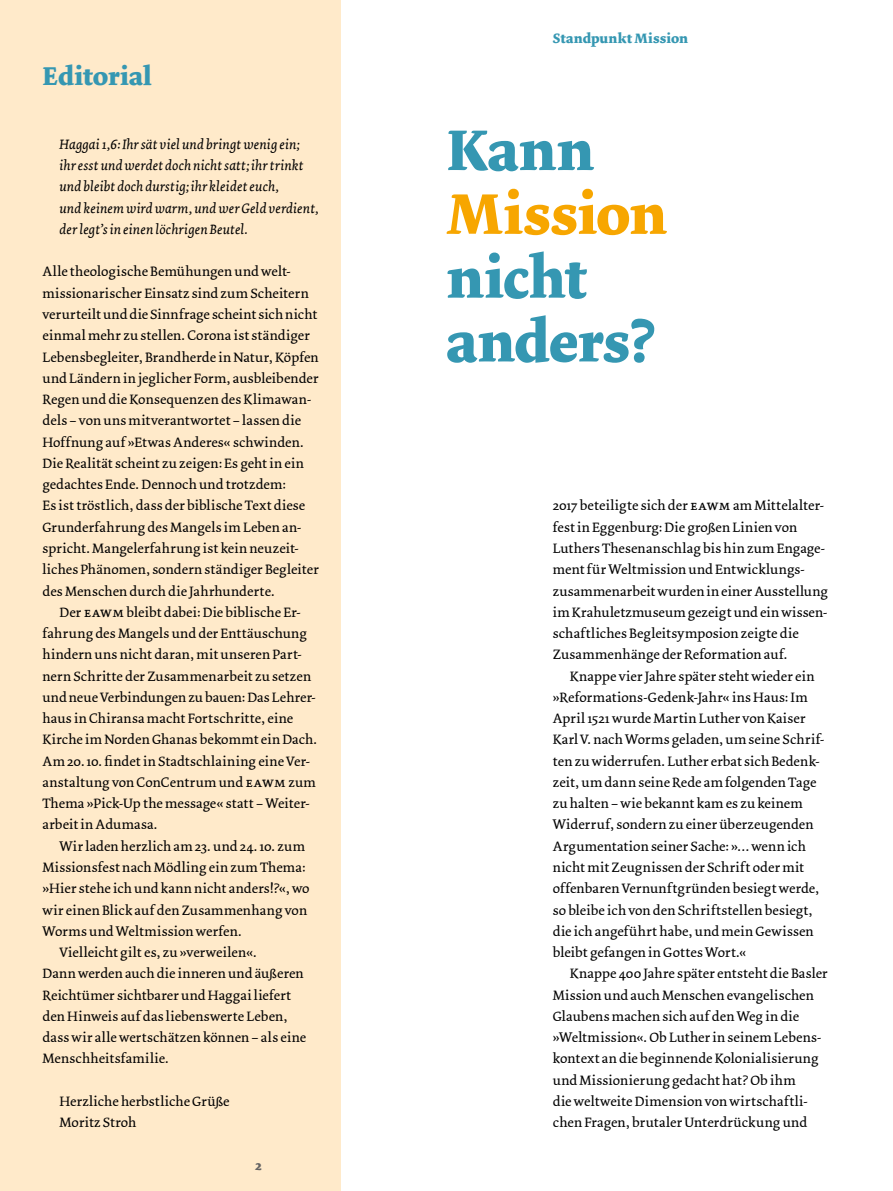
<style>
.page{position:relative;width:893px;height:1191px;background:#fff}
.page>*{position:absolute;margin:0;border:0;box-sizing:border-box;transform-origin:0 0}
.t1{font:700 60px/63.8px "Dolly";letter-spacing:-.005em;color:#3597b2}
.t2{font:700 60px "Dolly";letter-spacing:-.005em;color:#f7a600}
.t3{font:700 27px "Dolly";letter-spacing:.01em;color:#3597b2}
.t4{font:14.25px/21.3px "Dolly";letter-spacing:.01em;color:#000}
.t5{font:italic 14.25px/21.3px "Dolly";letter-spacing:.01em;color:#000}
.t6{font:700 14.25px "Dolly";letter-spacing:.01em;color:#3597b2}
.t7{font:700 14.25px "Dolly";color:#646363}
.s1{font-family:"Dolly Small Caps"}
</style>
<div class="page">
<div style="left:0;top:0;width:340px;height:1191px;background:#ffeaca"></div>
<h2 class="t3" style="left:43px;top:59px;width:111px">Editorial</h2>
<p class="t5" style="left:60px;top:134px;width:261px">Haggai 1,6: Ihr sät viel und bringt wenig ein; ihr esst und werdet doch nicht satt; ihr trinkt und bleibt doch durstig; ihr kleidet euch,<br>und keinem wird warm, und wer Geld verdient, der legt’s in einen löchrigen Beutel.</p>
<p class="t4" style="left:43px;top:261px;width:278px">Alle theologische Bemühungen und welt&shy;missionarischer Einsatz sind zum Scheitern verurteilt und die Sinnfrage scheint sich nicht einmal mehr zu stellen. Corona ist ständiger Lebensbegleiter, Brandherde in Natur, Köpfen und Ländern in jeglicher Form, ausbleibender Regen und die Konsequenzen des Klimawan&shy;dels – von uns mitverantwortet – lassen die Hoffnung auf »Etwas Anderes« schwinden.<br>Die Realität scheint zu zeigen: Es geht in ein gedachtes Ende. Dennoch und trotzdem:<br>Es ist tröstlich, dass der biblische Text diese Grunderfahrung des Mangels im Leben an&shy;spricht. Mangelerfahrung ist kein neuzeit&shy;liches Phänomen, sondern ständiger Begleiter des Menschen durch die Jahrhunderte.</p>
<p class="t4" style="left:43px;top:602px;width:276px;text-indent:17px">Der <span class="s1">eawm</span> bleibt dabei: Die biblische Er&shy;fahrung des Mangels und der Enttäuschung hindern uns nicht daran, mit unseren Part&shy;nern Schritte der Zusammenarbeit zu setzen und neue Verbindungen zu bauen: Das Lehrer&shy;haus in Chiransa macht Fortschritte, eine Kirche im Norden Ghanas bekommt ein Dach.<br>Am 20.10. findet in Stadtschlaining eine Ver&shy;anstaltung von ConCentrum und <span class="s1">eawm</span> zum Thema »Pick-Up the message« statt – Weiter&shy;arbeit in Adumasa.</p>
<p class="t4" style="left:60px;top:835px;width:247px">Wir laden herzlich am 23. und 24.10. zum</p>
<p class="t4" style="left:43px;top:857px;width:264px">Missionsfest nach Mödling ein zum Thema:</p>
<p class="t4" style="left:43px;top:878px;width:269px">»Hier stehe ich und kann nicht anders!?«, wo</p>
<p class="t4" style="left:43px;top:899px;width:266px">wir einen Blick auf den Zusammenhang von</p>
<p class="t4" style="left:43px;top:920px;width:201px">Worms und Weltmission werfen.</p>
<p class="t4" style="left:60px;top:942px;width:199px">Vielleicht gilt es, zu »verweilen«.</p>
<p class="t4" style="left:43px;top:963px;width:263px">Dann werden auch die inneren und äußeren</p>
<p class="t4" style="left:43px;top:984px;width:250px">Reichtümer sichtbarer und Haggai liefert</p>
<p class="t4" style="left:43px;top:1005px;width:247px">den Hinweis auf das liebenswerte Leben,</p>
<p class="t4" style="left:43px;top:1027px;width:265px">dass wir alle wertschätzen können – als eine</p>
<p class="t4" style="left:43px;top:1048px;width:128px">Menschheitsfamilie.</p>
<p class="t4" style="left:60px;top:1091px;width:172px">Herzliche herbstliche Grüße<br>Moritz Stroh</p>
<p class="t7" style="left:255px;top:1156px;width:8px">2</p>
<p class="t6" style="left:553px;top:29px;width:137px">Standpunkt Mission</p>
<h1 class="t1" style="left:446px;top:119px;width:149px">Kann</h1>
<h1 class="t2" style="left:446px;top:177px;width:222px">Mission</h1>
<h1 class="t1" style="left:446px;top:247px;width:213px">nicht anders?</h1>
<p class="t4" style="left:553px;top:495px;width:277px">2017 beteiligte sich der <span class="s1">eawm</span> am Mittelalter&shy;fest in Eggenburg: Die großen Linien von Luthers Thesenanschlag bis hin zum Engage&shy;ment für Weltmission und Entwicklungs&shy;zusammenarbeit wurden in einer Ausstellung im Krahuletzmuseum gezeigt und ein wissen&shy;schaftliches Begleitsymposion zeigte die Zusammenhänge der Reformation auf.</p>
<p class="t4" style="left:553px;top:665px;width:273px;text-indent:17px">Knappe vier Jahre später steht wieder ein »Reformations-Gedenk-Jahr« ins Haus: Im April 1521 wurde Martin Luther von Kaiser KarlV. nach Worms geladen, um seine Schrif&shy;ten zu widerrufen. Luther erbat sich Bedenk&shy;zeit, um dann seine Rede am folgenden Tage zu halten – wie bekannt kam es zu keinem Widerruf, sondern zu einer überzeugenden Argumentation seiner Sache: »…wenn ich nicht mit Zeugnissen der Schrift oder mit offenbaren Vernunftgründen besiegt werde, so bleibe ich von den Schriftstellen besiegt, die ich angeführt habe, und mein Gewissen bleibt gefangen in Gottes Wort.«</p>
<p class="t4" style="left:553px;top:963px;width:276px;text-indent:17px">Knappe 400 Jahre später entsteht die Basler Mission und auch Menschen evangelischen Glaubens machen sich auf den Weg in die »Weltmission«. Ob Luther in seinem Lebens&shy;kontext an die beginnende Kolonialisierung und Missionierung gedacht hat? Ob ihm<br>die weltweite Dimension von wirtschaftli&shy;chen Fragen, brutaler Unterdrückung und</p>
</div>
